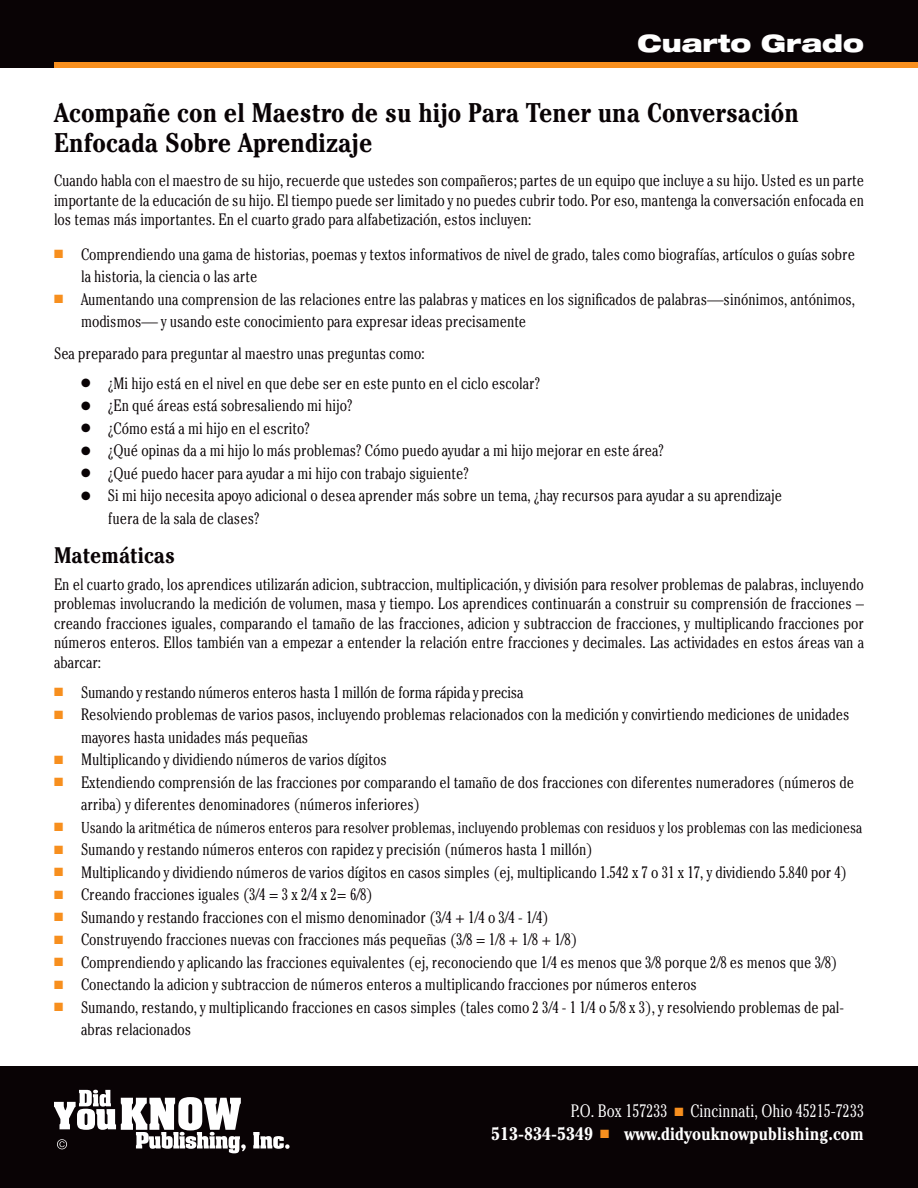
<style>
.page{position:relative;width:918px;height:1188px;background:#fff}
.page>*{position:absolute;margin:0;border:0;box-sizing:border-box;transform-origin:0 0}
.t1{font:700 condensed 27px/30px "Cheltenham";color:#090305}
.t2{font:900 expanded 24px "Helvetica Neue LT Std";color:#fff}
.t3{font:700 condensed 22.5px "Cheltenham";color:#090305}
.t4{font:700 condensed 18px/22.5px "Cheltenham";color:#fff;text-align:right}
.t5{font:300 condensed 16.5px/19.5px "Cheltenham";color:#090305}
.t6{font:300 condensed 15.75px "Cheltenham";color:#090305}
.s1{color:#f78f1e}
.s2{font-weight:300}
</style>
<div class="page">
<div style="left:0;top:1066px;width:918px;height:122px;background:#090305"></div>
<div style="left:0;top:0;width:918px;height:68px;background:#090305"></div>
<div style="left:54px;top:62px;width:864px;height:6px;background:#f78f1e"></div>
<svg style="left:253px;top:1132px;width:37px;height:17px"></svg>
<svg style="left:54px;top:1090px;width:192px;height:63px"></svg>
<h2 class="t2" style="left:637px;top:28px;width:228px">Cuarto Grado</h2>
<h1 class="t1" style="left:54px;top:97px;width:746px">Acompañe con el Maestro de su hijo Para Tener una Conversación<br>Enfocada Sobre Aprendizaje</h1>
<p class="t5" style="left:54px;top:170px;width:812px;text-align:justify">Cuando habla con el maestro de su hijo, recuerde que ustedes son compañeros; partes de un equipo que incluye a su hijo. Usted es un parte importante de la educación de su hijo. El tiempo puede ser limitado y no puedes cubrir todo. Por eso, mantenga la conversación enfocada en los temas más importantes. En el cuarto grado para alfabetización, estos incluyen:</p>
<p class="t5" style="left:81px;top:242px;width:776px;line-height:22.5px;text-indent:-27px"><span class="s1">■</span> Comprendiendo una gama de historias, poemas y textos informativos de nivel de grado, tales como biografías, artículos o guías sobre la historia, la ciencia o las arte</p>
<p class="t5" style="left:81px;top:287px;width:776px;line-height:22.5px;text-indent:-27px"><span class="s1">■</span> Aumentando una comprension de las relaciones entre las palabras y matices en los significados de palabras—sinónimos, antónimos, modismos— y usando este conocimiento para expresar ideas precisamente</p>
<p class="t5" style="left:54px;top:343px;width:372px">Sea preparado para preguntar al maestro unas preguntas como:</p>
<p class="t5" style="left:81px;top:373px;width:461px">● ¿Mi hijo está en el nivel en que debe ser en este punto en el ciclo escolar?</p>
<p class="t5" style="left:81px;top:395px;width:273px">● ¿En qué áreas está sobresaliendo mi hijo?</p>
<p class="t5" style="left:81px;top:418px;width:230px">● ¿Cómo está a mi hijo en el escrito?</p>
<p class="t5" style="left:81px;top:440px;width:585px">● ¿Qué opinas da a mi hijo lo más problemas? Cómo puedo ayudar a mi hijo mejorar en este área?</p>
<p class="t5" style="left:81px;top:463px;width:389px">● ¿Qué puedo hacer para ayudar a mi hijo con trabajo siguiente?</p>
<p class="t5" style="left:108px;top:484px;width:676px;line-height:22.5px;text-indent:-27px">● Si mi hijo necesita apoyo adicional o desea aprender más sobre un tema, ¿hay recursos para ayudar a su aprendizaje fuera de la sala de clases?</p>
<h3 class="t3" style="left:54px;top:541px;width:123px">Matemáticas</h3>
<p class="t5" style="left:54px;top:574px;width:812px;text-align:justify">En el cuarto grado, los aprendices utilizarán adicion, subtraccion, multiplicación, y división para resolver problemas de palabras, incluyendo problemas involucrando la medición de volumen, masa y tiempo. Los aprendices continuarán a construir su comprensión de fracciones – creando fracciones iguales, comparando el tamaño de las fracciones, adicion y subtraccion de fracciones, y multiplicando fracciones por números enteros. Ellos también van a empezar a entender la relación entre fracciones y decimales. Las actividades en estos áreas van a abarcar:</p>
<p class="t5" style="left:54px;top:682px;width:471px"><span class="s1">■</span> Sumando y restando números enteros hasta 1 millón de forma rápida y precisa</p>
<p class="t5" style="left:81px;top:703px;width:770px;line-height:22.5px;text-indent:-27px"><span class="s1">■</span> Resolviendo problemas de varios pasos, incluyendo problemas relacionados con la medición y convirtiendo mediciones de unidades mayores hasta unidades más pequeñas</p>
<p class="t5" style="left:54px;top:749px;width:334px"><span class="s1">■</span> Multiplicando y dividiendo números de varios dígitos</p>
<p class="t5" style="left:81px;top:770px;width:775px;line-height:22.5px;text-indent:-27px"><span class="s1">■</span> Extendiendo comprensión de las fracciones por comparando el tamaño de dos fracciones con diferentes numeradores (números de arriba) y diferentes denominadores (números inferiores)</p>
<p class="t6" style="left:54px;top:818px;width:810px"><span class="s1">■</span> Usando la aritmética de números enteros para resolver problemas, incluyendo problemas con residuos y los problemas con las medicionesa</p>
<p class="t5" style="left:54px;top:839px;width:541px"><span class="s1">■</span> Sumando y restando números enteros con rapidez y precisión (números hasta 1 millón)</p>
<p class="t5" style="left:54px;top:862px;width:795px"><span class="s1">■</span> Multiplicando y dividiendo números de varios dígitos en casos simples (ej, multiplicando 1.542 x 7 o 31 x 17, y dividiendo 5.840 por 4)</p>
<p class="t5" style="left:54px;top:884px;width:320px"><span class="s1">■</span> Creando fracciones iguales (3/4 = 3 x 2/4 x 2= 6/8)</p>
<p class="t5" style="left:54px;top:907px;width:496px"><span class="s1">■</span> Sumando y restando fracciones con el mismo denominador (3/4 + 1/4 o 3/4 - 1/4)</p>
<p class="t5" style="left:54px;top:929px;width:525px"><span class="s1">■</span> Construyendo fracciones nuevas con fracciones más pequeñas (3/8 = 1/8 + 1/8 + 1/8)</p>
<p class="t5" style="left:54px;top:952px;width:785px"><span class="s1">■</span> Comprendiendo y aplicando las fracciones equivalentes (ej, reconociendo que 1/4 es menos que 3/8 porque 2/8 es menos que 3/8)</p>
<p class="t5" style="left:54px;top:974px;width:645px"><span class="s1">■</span> Conectando la adicion y subtraccion de números enteros a multiplicando fracciones por números enteros</p>
<p class="t5" style="left:81px;top:995px;width:765px;line-height:22.5px;text-indent:-27px"><span class="s1">■</span> Sumando, restando, y multiplicando fracciones en casos simples (tales como 2 3/4 - 1 1/4 o 5/8 x 3), y resolviendo problemas de pal&shy;abras relacionados</p>
<p class="t4" style="left:491px;top:1099px;width:374px"><span class="s2">P.O. Box 157233</span> <span class="s1">■</span> <span class="s2">Cincinnati, Ohio 45215-7233<br></span>513-834-5349 <span class="s1">■</span> www.didyouknowpublishing.com</p>
</div>
